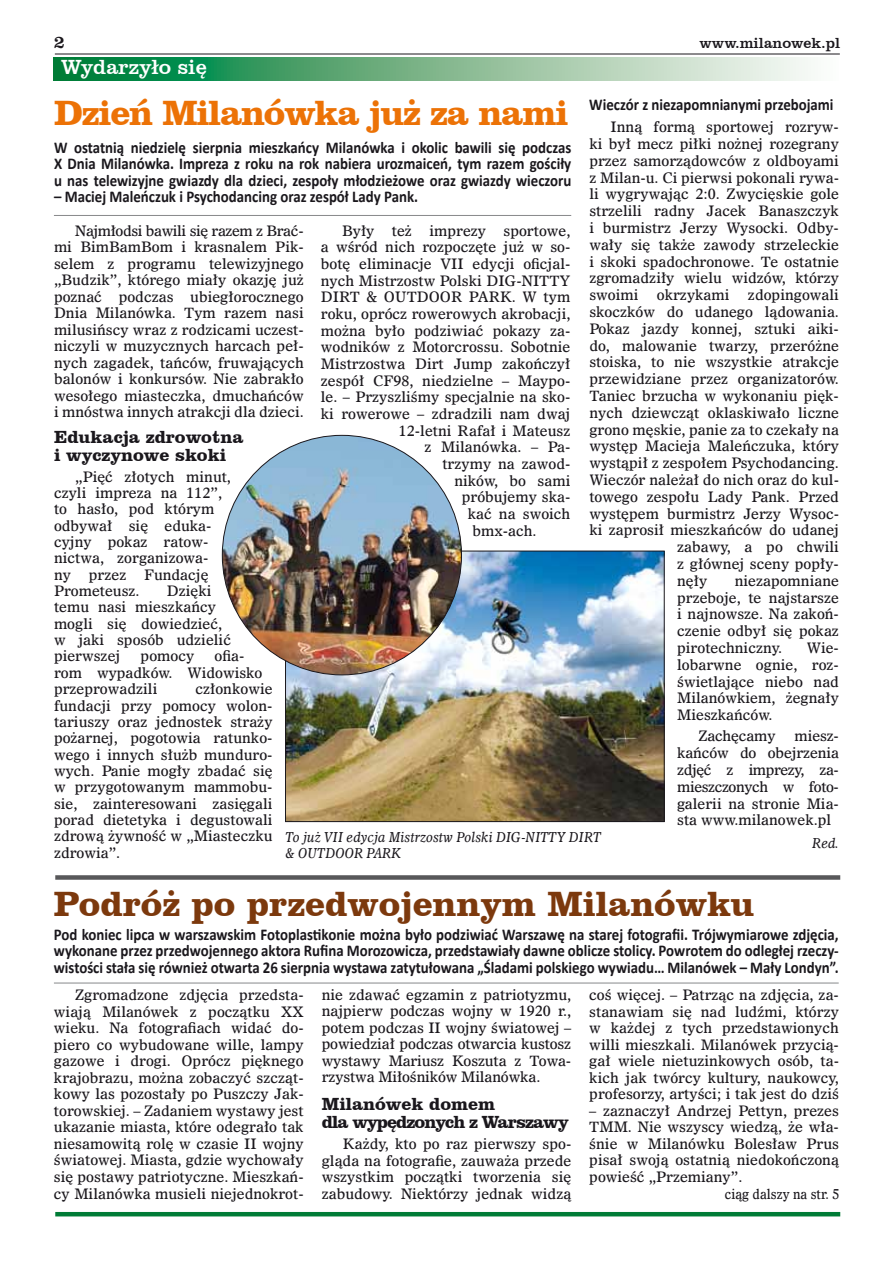
<style>
.page{position:relative;width:893px;height:1263px;background:#fff}
.page>*{position:absolute;margin:0;border:0;box-sizing:border-box;transform-origin:0 0}
.t1{font:700 36px "Clarendon L2";color:#7c390d}
.t2{font:700 36px "Clarendon L2";letter-spacing:-.03em;color:#ec7206}
.t3{font:21px "Clarendon L2";color:#fff}
.t4{font:700 18px/18px "Clarendon L2";letter-spacing:-.05em;color:#1a171c}
.t5{font:700 18px/18px "Clarendon L2";color:#1a171c}
.t6{font:18px "Clarendon EU";color:#1a171c}
.t7{font:700 16.5px/16.5px "Calibri";color:#1a171c;text-align:justify;scale:.9 1}
.t8{font:15px "Clarendon L2";color:#1a171c}
.t9{font:14.25px/16.5px "Dutch 811 EU";color:#1a171c;text-align:justify}
.t10{font:italic 13.5px/16.2px "Dutch 811 EU";color:#1a171c;scale:.9 1}
.t11{font:13.5px "Dutch 811 EU";color:#1a171c;scale:.9 1}
</style>
<div class="page">
<hr style="left:55px;top:54px;width:785px;height:1px;background:#1a171c">
<hr style="left:55px;top:1212px;width:785px;height:4px;background:#007c36">
<svg style="left:54px;top:57px;width:754px;height:24px;background:#75b68d"></svg>
<hr style="left:54px;top:215px;width:517px;height:1px;background:#87888a">
<hr style="left:54px;top:983px;width:785px;height:1px;background:#87888a">
<div style="left:55px;top:875px;width:785px;height:5px;background:#58585a"></div>
<img style="left:287px;top:553px;width:375px;height:267px">
<img style="left:222px;top:435px;width:239px;height:240px;border-radius:120px">
<p class="t6" style="left:54px;top:30px;width:13px">2</p>
<p class="t8" style="left:699px;top:33px;width:142px">www.milanowek.pl</p>
<h2 class="t3" style="left:61px;top:53px;width:147px">Wydarzyło się</h2>
<h1 class="t2" style="left:54px;top:88px;width:516px">Dzień Milanówka już za nami</h1>
<p class="t7" style="left:54px;top:138px;width:576px">W ostatnią niedzielę sierpnia mieszkańcy Milanówka i okolic bawili się podczas X Dnia Milanówka. Impreza z roku na rok nabiera urozmaiceń, tym razem gościły u nas telewizyjne gwiazdy dla dzieci, zespoły młodzieżowe oraz gwiazdy wieczoru</p>
<p class="t7" style="left:54px;top:188px;width:406px">– Maciej Maleńczuk i Psychodancing oraz zespół Lady Pank.</p>
<p class="t9" style="left:342px;top:223px;width:230px">Były też imprezy sportowe,</p>
<p class="t9" style="left:321px;top:239px;width:251px">a wśród nich rozpoczęte już w so-</p>
<p class="t9" style="left:321px;top:256px;width:251px">botę eliminacje VII edycji oficjal-</p>
<p class="t9" style="left:321px;top:273px;width:251px">nych Mistrzostw Polski DIG-NITTY</p>
<p class="t9" style="left:321px;top:289px;width:251px">DIRT &amp; OUTDOOR PARK. W tym</p>
<p class="t9" style="left:321px;top:306px;width:251px">roku, oprócz rowerowych akrobacji,</p>
<p class="t9" style="left:321px;top:323px;width:251px">można było podziwiać pokazy za-</p>
<p class="t9" style="left:321px;top:339px;width:251px">wodników z Motorcrossu. Sobotnie</p>
<p class="t9" style="left:321px;top:356px;width:251px">Mistrzostwa Dirt Jump zakończył</p>
<p class="t9" style="left:321px;top:373px;width:251px">zespół CF98, niedzielne – Maypo-</p>
<p class="t9" style="left:321px;top:389px;width:251px">le. – Przyszliśmy specjalnie na sko-</p>
<p class="t9" style="left:321px;top:406px;width:251px">ki rowerowe – zdradzili nam dwaj</p>
<p class="t9" style="left:399px;top:423px;width:173px">12-letni Rafał i Mateusz</p>
<p class="t9" style="left:424px;top:439px;width:148px">z Milanówka. – Pa-</p>
<p class="t9" style="left:442px;top:456px;width:130px">trzymy na zawod-</p>
<p class="t9" style="left:454px;top:472px;width:118px">ników, bo sami</p>
<p class="t9" style="left:462px;top:489px;width:110px">próbujemy ska-</p>
<p class="t9" style="left:468px;top:506px;width:104px">kać na swoich</p>
<p class="t9" style="left:472px;top:523px;width:66px">bmx-ach.</p>
<p class="t7" style="left:589px;top:96px;width:273px">Wieczór z niezapomnianymi przebojami</p>
<p class="t9" style="left:589px;top:119px;width:251px;text-indent:21px">Inną formą sportowej rozryw&shy;ki był mecz piłki nożnej rozegrany przez samorządowców z oldboyami z Milan-u. Ci pierwsi pokonali rywa&shy;li wygrywając 2:0. Zwycięskie gole strzelili radny Jacek Banaszczyk i burmistrz Jerzy Wysocki. Odby&shy;wały się także zawody strzeleckie i skoki spadochronowe. Te ostatnie zgromadziły wielu widzów, którzy swoimi</p>
<p class="t9" style="left:54px;top:223px;width:251px;text-indent:21px">Najmłodsi bawili się razem z Brać&shy;mi BimBamBom i krasnalem Pik&shy;selem z programu telewizyjnego „Budzik”, którego miały okazję już poznać podczas ubiegłorocznego Dnia Milanówka. Tym razem nasi milusińscy wraz z rodzicami uczest&shy;niczyli w muzycznych harcach peł&shy;nych zagadek, tańców, fruwających balonów i konkursów. Nie zabrakło wesołego miasteczka, dmuchańców i mnóstwa innych atrakcji dla dzieci.</p>
<p class="t5" style="left:54px;top:427px;width:191px">Edukacja zdrowotna i wyczynowe skoki</p>
<p class="t9" style="left:54px;top:469px;width:178px;text-align:left;text-indent:21px">„Pięć złotych minut, czyli impreza na 112”, to hasło, pod którym odbywał się eduka&shy;cyjny pokaz ratow&shy;nictwa, zorganizowa-<br>ny</p>
<p class="t9" style="left:657px;top:287px;width:74px">okrzykami</p>
<p class="t9" style="left:748px;top:287px;width:93px">zdopingowali</p>
<p class="t9" style="left:589px;top:304px;width:251px">skoczków do udanego lądowania.</p>
<p class="t9" style="left:589px;top:321px;width:251px">Pokaz jazdy konnej, sztuki aiki-</p>
<p class="t9" style="left:589px;top:338px;width:251px">do, malowanie twarzy, przeróżne</p>
<p class="t9" style="left:589px;top:354px;width:251px">stoiska, to nie wszystkie atrakcje</p>
<p class="t9" style="left:589px;top:371px;width:251px">przewidziane przez organizatorów.</p>
<p class="t9" style="left:589px;top:388px;width:251px">Taniec brzucha w wykonaniu pięk-</p>
<p class="t9" style="left:589px;top:405px;width:251px">nych dziewcząt oklaskiwało liczne</p>
<p class="t9" style="left:589px;top:422px;width:251px">grono męskie, panie za to czekały na</p>
<p class="t9" style="left:589px;top:438px;width:251px">występ Macieja Maleńczuka, który</p>
<p class="t9" style="left:589px;top:455px;width:251px">wystąpił z zespołem Psychodancing.</p>
<p class="t9" style="left:589px;top:472px;width:251px">Wieczór należał do nich oraz do kul-</p>
<p class="t9" style="left:589px;top:489px;width:251px">towego zespołu Lady Pank. Przed</p>
<p class="t9" style="left:589px;top:506px;width:251px">występem burmistrz Jerzy Wysoc-</p>
<p class="t9" style="left:589px;top:522px;width:251px">ki zaprosił mieszkańców do udanej</p>
<p class="t9" style="left:677px;top:539px;width:163px">zabawy, a po chwili</p>
<p class="t9" style="left:677px;top:556px;width:163px">z głównej sceny popły-</p>
<p class="t9" style="left:677px;top:573px;width:32px">nęły</p>
<p class="t9" style="left:89px;top:567px;width:39px">przez</p>
<p class="t9" style="left:144px;top:567px;width:66px">Fundację</p>
<p class="t9" style="left:54px;top:583px;width:87px">Prometeusz.</p>
<p class="t9" style="left:677px;top:573px;width:163px;text-indent:58px">niezapomniane przeboje, te najstarsze i najnowsze. Na zakoń&shy;czenie odbył się pokaz pirotechniczny.</p>
<p class="t9" style="left:54px;top:583px;width:178px;text-align:left;text-indent:113px">Dzięki temu nasi mieszkańcy mogli się dowiedzieć, w jaki sposób udzielić pierwszej</p>
<p class="t9" style="left:677px;top:640px;width:163px;text-indent:130px">Wie&shy;lobarwne ognie, roz&shy;świetlające niebo nad Milanówkiem, żegnały Mieszkańców.</p>
<p class="t9" style="left:698px;top:728px;width:79px">Zachęcamy</p>
<p class="t9" style="left:54px;top:648px;width:210px;text-align:left;text-indent:161px">ofia&shy;rom wypadków. Widowisko przeprowadzili</p>
<p class="t9" style="left:141px;top:648px;width:55px">pomocy</p>
<p class="t9" style="left:54px;top:681px;width:220px;text-indent:141px">członkowie fundacji przy pomocy wolon&shy;tariuszy oraz jednostek straży pożarnej, pogotowia ratunko&shy;wego i innych służb munduro&shy;wych. Panie mogły zbadać się w przygotowanym mammobu&shy;sie, zainteresowani zasięgali porad dietetyka i degustowali zdrową żywność w „Miasteczku zdrowia”.</p>
<p class="t9" style="left:677px;top:728px;width:163px;text-indent:117px">miesz&shy;kańców do obejrzenia zdjęć z imprezy, za&shy;mieszczonych w foto&shy;galerii na stronie Mia&shy;sta www.milanowek.pl</p>
<p class="t10" style="left:812px;top:835px;width:31px">Red.</p>
<p class="t10" style="left:285px;top:829px;width:352px">To już VII edycja Mistrzostw Polski DIG-NITTY DIRT &amp; OUTDOOR PARK</p>
<h1 class="t1" style="left:54px;top:880px;width:702px">Podróż po przedwojennym Milanówku</h1>
<p class="t7" style="left:54px;top:925px;width:874px">Pod koniec lipca w warszawskim Fotoplastikonie można było podziwiać Warszawę na starej fotografii. Trójwymiarowe zdjęcia, wykonane przez przedwojennego aktora Rufina Morozowicza, przedstawiały dawne oblicze stolicy. Powrotem do odległej rzeczy&shy;wistości stała się również otwarta 26 sierpnia wystawa zatytułowana „Śladami polskiego wywiadu… Milanówek – Mały Londyn”.</p>
<p class="t9" style="left:54px;top:987px;width:251px;text-indent:21px">Zgromadzone zdjęcia przedsta&shy;wiają Milanówek z początku XX wieku. Na fotografiach widać do&shy;piero co wybudowane wille, lampy gazowe i drogi. Oprócz pięknego krajobrazu, można zobaczyć szcząt&shy;kowy las pozostały po Puszczy Jak&shy;torowskiej. – Zadaniem wystawy jest ukazanie miasta, które odegrało tak niesamowitą rolę w czasie II wojny światowej. Miasta, gdzie wychowały się postawy patriotyczne. Mieszkań&shy;cy Milanówka musieli niejednokrot-</p>
<p class="t9" style="left:322px;top:987px;width:251px">nie zdawać egzamin z patriotyzmu, najpierw podczas wojny w 1920 r., potem podczas II wojny światowej – powiedział podczas otwarcia kustosz wystawy Mariusz Koszuta z Towa&shy;rzystwa Miłośników Milanówka.</p>
<p class="t4" style="left:322px;top:1094px;width:248px">Milanówek domem<br>dla wypędzonych z Warszawy</p>
<p class="t9" style="left:322px;top:1136px;width:251px;text-indent:21px">Każdy, kto po raz pierwszy spo&shy;gląda na fotografie, zauważa przede wszystkim początki tworzenia się zabudowy. Niektórzy jednak widzą</p>
<p class="t9" style="left:589px;top:987px;width:251px">coś więcej. – Patrząc na zdjęcia, za&shy;stanawiam się nad ludźmi, którzy w każdej z tych przedstawionych willi mieszkali. Milanówek przycią&shy;gał wiele nietuzinkowych osób, ta&shy;kich jak twórcy kultury, naukowcy, profesorzy, artyści; i tak jest do dziś</p>
<p class="t9" style="left:589px;top:1103px;width:251px">– zaznaczył Andrzej Pettyn, prezes TMM. Nie wszyscy wiedzą, że wła&shy;śnie w Milanówku Bolesław Prus pisał swoją ostatnią niedokończoną powieść „Przemiany”.</p>
<p class="t11" style="left:725px;top:1185px;width:129px">ciąg dalszy na str. 5</p>
</div>
